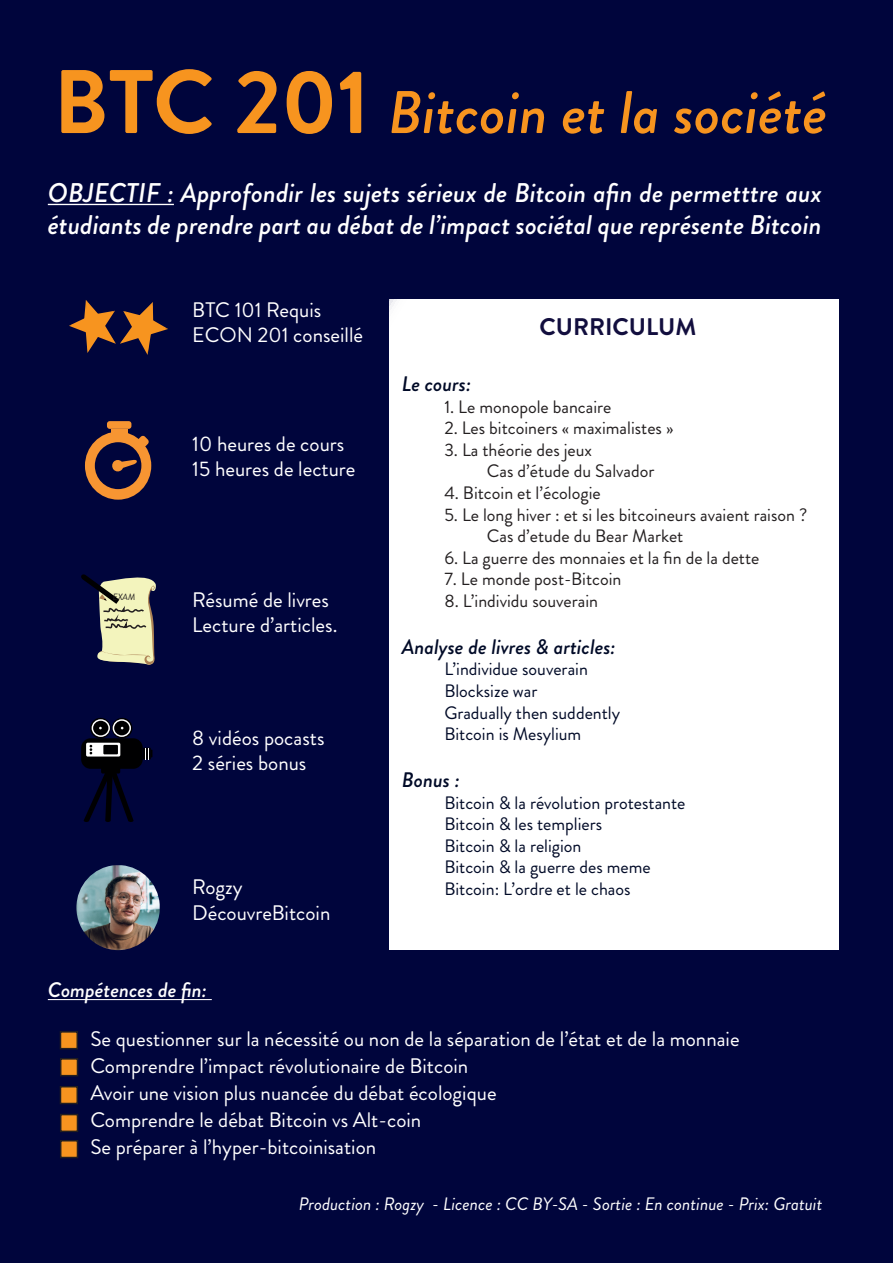
<style>
.page{position:relative;width:893px;height:1263px;background:#00053c}
.page>*{position:absolute;margin:0;border:0;box-sizing:border-box;transform-origin:0 0}
.t1{font:italic 500 60px "Brandon Grotesque";color:#f7941f}
.t2{font:italic 500 27px/32.4px "Brandon Grotesque";color:#fff}
.t3{font:700 24px "Brandon Grotesque";color:#120e3e}
.t4{font:21px/25.2px "Brandon Grotesque";color:#fff}
.t5{font:italic 500 21px "Brandon Grotesque";color:#000a27}
.t6{font:italic 500 21px "Brandon Grotesque";color:#fff}
.t7{font:18px "Brandon Grotesque";color:#231f20}
.t8{font:18px "Brandon Grotesque";color:#000a27}
.t9{font:italic 18px "Brandon Grotesque";color:#fff}
.t10{font:italic 9.15px "Brandon Grotesque";color:#231f20}
.s1{font-weight:700;font-style:normal;font-size:90px}
</style>
<div class="page">
<div style="left:111px;top:429px;width:16px;height:6px;background:#f79532"></div>
<div style="left:107px;top:421px;width:24px;height:8px;background:#f79532;border-radius:3px"></div>
<svg style="left:85px;top:432px;width:66px;height:68px"></svg>
<img style="left:76px;top:865px;width:84px;height:85px">
<div style="left:81px;top:738px;width:62px;height:31px;background:#000001;border-radius:9px"></div>
<div style="left:101px;top:764px;width:19px;height:9px;background:#000001;border-radius:2px"></div>
<svg style="left:86px;top:743px;width:34px;height:13px"></svg>
<div style="left:103px;top:745px;width:15px;height:9px;background:#000001"></div>
<svg style="left:91px;top:718px;width:41px;height:20px"></svg>
<div style="left:143px;top:748px;width:8px;height:11px;background:#000001"></div>
<svg style="left:90px;top:745px;width:2px;height:9px"></svg>
<svg style="left:83px;top:771px;width:51px;height:51px"></svg>
<svg style="left:145px;top:748px;width:7px;height:11px"></svg>
<svg style="left:81px;top:574px;width:75px;height:91px"></svg>
<svg style="left:69px;top:300px;width:99px;height:55px"></svg>
<div style="left:390px;top:300px;width:449px;height:650px;background:#fff"></div>
<hr style="left:48px;top:204px;width:126px;height:1px;background:#fff">
<hr style="left:48px;top:999px;width:164px;height:1px;background:#fff">
<div style="left:60px;top:1032px;width:17px;height:17px;background:#f7941f"></div>
<div style="left:60px;top:1031px;width:18px;height:18px;border:2px solid #231f20"></div>
<div style="left:61px;top:1059px;width:16px;height:17px;background:#f7941f"></div>
<div style="left:60px;top:1058px;width:18px;height:18px;border:2px solid #231f20"></div>
<div style="left:60px;top:1087px;width:17px;height:16px;background:#f7941f"></div>
<div style="left:60px;top:1086px;width:18px;height:18px;border:2px solid #231f20"></div>
<div style="left:61px;top:1114px;width:16px;height:17px;background:#f7941f"></div>
<div style="left:60px;top:1114px;width:18px;height:18px;border:2px solid #231f20"></div>
<div style="left:61px;top:1141px;width:16px;height:16px;background:#f7941f"></div>
<div style="left:60px;top:1140px;width:18px;height:18px;border:2px solid #231f20"></div>
<p class="t1" style="left:53px;top:71px;width:775px"><span class="s1">BTC 201</span> Bitcoin et la société</p>
<p class="t2" style="left:48px;top:177px;width:775px">OBJECTIF : Approfondir les sujets sérieux de Bitcoin afin de permetttre aux étudiants de prendre part au débat de l’impact sociétal que représente Bitcoin</p>
<p class="t10" style="left:113px;top:591px;width:24px">EXAM</p>
<p class="t4" style="left:192px;top:297px;width:131px">BTC 101 Requis</p>
<p class="t4" style="left:192px;top:322px;width:172px">ECON 201 conseillé</p>
<p class="t4" style="left:192px;top:431px;width:154px">10 heures de cours</p>
<p class="t4" style="left:192px;top:456px;width:165px">15 heures de lecture</p>
<p class="t4" style="left:192px;top:588px;width:147px">Résumé de livres<br>Lecture d’articles.</p>
<p class="t4" style="left:192px;top:725px;width:134px">8 vidéos pocasts</p>
<p class="t4" style="left:192px;top:750px;width:116px">2 séries bonus</p>
<p class="t4" style="left:192px;top:875px;width:52px">Rogzy</p>
<p class="t4" style="left:192px;top:900px;width:140px">DécouvreBitcoin</p>
<p class="t3" style="left:539px;top:310px;width:158px">CURRICULUM</p>
<p class="t5" style="left:402px;top:369px;width:71px">Le cours:</p>
<p class="t7" style="left:444px;top:394px;width:169px">1. Le monopole bancaire</p>
<p class="t7" style="left:444px;top:416px;width:231px">2. Les bitcoiners « maximalistes »</p>
<p class="t7" style="left:444px;top:437px;width:149px">3. La théorie des jeux</p>
<p class="t7" style="left:487px;top:459px;width:169px">Cas d’étude du Salvador</p>
<p class="t7" style="left:444px;top:480px;width:158px">4. Bitcoin et l’écologie</p>
<p class="t7" style="left:444px;top:502px;width:364px">5. Le long hiver : et si les bitcoineurs avaient raison ?</p>
<p class="t7" style="left:487px;top:524px;width:198px">Cas d’etude du Bear Market</p>
<p class="t7" style="left:444px;top:545px;width:317px">6. La guerre des monnaies et la fin de la dette</p>
<p class="t7" style="left:444px;top:567px;width:179px">7. Le monde post-Bitcoin</p>
<p class="t7" style="left:444px;top:588px;width:155px">8. L’individu souverain</p>
<p class="t5" style="left:402px;top:632px;width:215px">Analyse de livres &amp; articles:</p>
<p class="t8" style="left:444px;top:657px;width:145px">L’individue souverain</p>
<p class="t8" style="left:444px;top:678px;width:94px">Blocksize war</p>
<p class="t8" style="left:444px;top:700px;width:177px">Gradually then suddently</p>
<p class="t8" style="left:444px;top:722px;width:138px">Bitcoin is Mesylium</p>
<p class="t5" style="left:402px;top:765px;width:59px">Bonus :</p>
<p class="t8" style="left:444px;top:790px;width:243px">Bitcoin &amp; la révolution protestante</p>
<p class="t8" style="left:444px;top:812px;width:159px">Bitcoin &amp; les templiers</p>
<p class="t8" style="left:444px;top:833px;width:139px">Bitcoin &amp; la religion</p>
<p class="t8" style="left:444px;top:855px;width:208px">Bitcoin &amp; la guerre des meme</p>
<p class="t8" style="left:444px;top:876px;width:188px">Bitcoin: L’ordre et le chaos</p>
<p class="t6" style="left:48px;top:976px;width:161px">Compétences de fin:</p>
<p class="t4" style="left:90px;top:1026px;width:651px">Se questionner sur la nécessité ou non de la séparation de l’état et de la monnaie</p>
<p class="t4" style="left:90px;top:1053px;width:379px">Comprendre l’impact révolutionaire de Bitcoin</p>
<p class="t4" style="left:90px;top:1080px;width:408px">Avoir une vision plus nuancée du débat écologique</p>
<p class="t4" style="left:90px;top:1107px;width:332px">Comprendre le débat Bitcoin vs Alt-coin</p>
<p class="t4" style="left:90px;top:1134px;width:287px">Se préparer à l’hyper-bitcoinisation</p>
<p class="t9" style="left:299px;top:1191px;width:525px">Production : Rogzy - Licence : CC BY-SA - Sortie : En continue - Prix: Gratuit</p>
</div>
